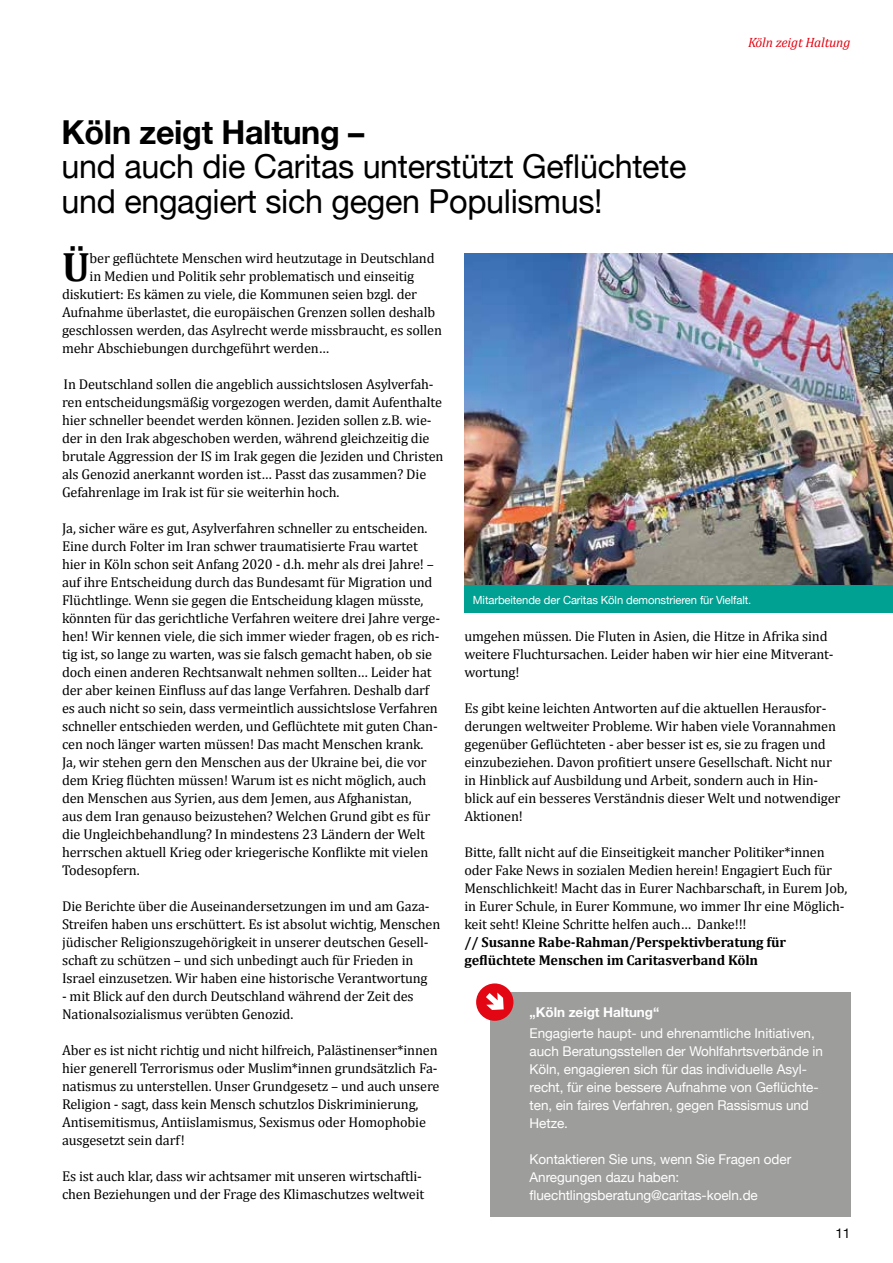
<style>
.page{position:relative;width:893px;height:1263px;background:#fff}
.page>*{position:absolute;margin:0;border:0;box-sizing:border-box;transform-origin:0 0}
.t1{font:700 41.25px "Cambria";color:#000}
.t2{font:33px/34.5px "Helvetica Neue";letter-spacing:-.01em;color:#000}
.t3{font:700 33px "Helvetica Neue";letter-spacing:-.01em;color:#000}
.t4{font:14.25px/18px "Cambria";letter-spacing:-.01em;color:#000}
.t5{font:700 14.25px/18px "Cambria";letter-spacing:-.01em;color:#000}
.t6{font:13.5px/18px "Helvetica Neue";letter-spacing:-.005em;color:#fff}
.t7{font:700 13.5px "Helvetica Neue";letter-spacing:-.005em;color:#fff}
.t8{font:italic 13.5px "Cambria";letter-spacing:-.01em;color:#e30613}
.t9{font:13.5px "Helvetica Neue";color:#000}
.t10{font:11.25px "Helvetica Neue";letter-spacing:-.01em;color:#fff}
</style>
<div class="page">
<img style="left:464px;top:253px;width:429px;height:332px">
<div style="left:464px;top:585px;width:429px;height:27px;background:#00a092"></div>
<div style="left:490px;top:992px;width:361px;height:225px;background:#9d9d9c"></div>
<div style="left:476px;top:983px;width:37px;height:38px;background:#e30613;border-radius:50%"></div>
<svg style="left:486px;top:992px;width:18px;height:18px"></svg>
<p class="t8" style="left:748px;top:33px;width:104px">Köln zeigt Haltung</p>
<h2 class="t3" style="left:62px;top:106px;width:304px">Köln zeigt Haltung –</h2>
<h2 class="t2" style="left:62px;top:151px;width:626px">und auch die Caritas unterstützt Geflüchtete und engagiert sich gegen Populismus!</h2>
<h1 class="t1" style="left:62px;top:238px;width:29px">Ü</h1>
<p class="t4" style="left:90px;top:249px;width:347px">ber geflüchtete Menschen wird heutzutage in Deutschland</p>
<p class="t4" style="left:90px;top:267px;width:326px">in Medien und Politik sehr problematisch und einseitig</p>
<p class="t4" style="left:62px;top:285px;width:357px">diskutiert: Es kämen zu viele, die Kommunen seien bzgl. der</p>
<p class="t4" style="left:62px;top:303px;width:375px">Aufnahme überlastet, die europäischen Grenzen sollen deshalb</p>
<p class="t4" style="left:62px;top:321px;width:381px">geschlossen werden, das Asylrecht werde missbraucht, es sollen</p>
<p class="t4" style="left:62px;top:339px;width:269px">mehr Abschiebungen durchgeführt werden…</p>
<p class="t4" style="left:62px;top:375px;width:383px">In Deutschland sollen die angeblich aussichtslosen Asylverfah&shy;ren entscheidungsmäßig vorgezogen werden, damit Aufenthalte hier schneller beendet werden können. Jeziden sollen z.B. wie&shy;der in den Irak abgeschoben werden, während gleichzeitig die brutale Aggression der IS im Irak gegen die Jeziden und Christen als Genozid anerkannt worden ist… Passt das zusammen? Die Gefahrenlage im Irak ist für sie weiterhin hoch.</p>
<p class="t4" style="left:62px;top:519px;width:379px">Ja, sicher wäre es gut, Asylverfahren schneller zu entscheiden.<br>Eine durch Folter im Iran schwer traumatisierte Frau wartet hier in Köln schon seit Anfang 2020 - d.h. mehr als drei Jahre! – auf ihre Entscheidung durch das Bundesamt für Migration und Flüchtlinge. Wenn sie gegen die Entscheidung klagen müsste, könnten für das gerichtliche Verfahren weitere drei Jahre verge&shy;hen! Wir kennen viele, die sich immer wieder fragen, ob es rich&shy;tig ist, so lange zu warten, was sie falsch gemacht haben, ob sie doch einen anderen Rechtsanwalt nehmen sollten… Leider hat der aber keinen Einfluss auf das lange Verfahren. Deshalb darf es auch nicht so sein, dass vermeintlich aussichtslose Verfahren schneller entschieden werden, und Geflüchtete mit guten Chan&shy;cen noch länger warten müssen! Das macht Menschen krank.<br>Ja, wir stehen gern den Menschen aus der Ukraine bei, die vor dem Krieg flüchten müssen! Warum ist es nicht möglich, auch den Menschen aus Syrien, aus dem Jemen, aus Afghanistan,<br>aus dem Iran genauso beizustehen? Welchen Grund gibt es für die Ungleichbehandlung? In mindestens 23 Ländern der Welt herrschen aktuell Krieg oder kriegerische Konflikte mit vielen Todesopfern.</p>
<p class="t4" style="left:62px;top:897px;width:380px">Die Berichte über die Auseinandersetzungen im und am Gaza-Streifen haben uns erschüttert. Es ist absolut wichtig, Menschen jüdischer Religionszugehörigkeit in unserer deutschen Gesell&shy;schaft zu schützen – und sich unbedingt auch für Frieden in Israel einzusetzen. Wir haben eine historische Verantwortung</p>
<p class="t4" style="left:62px;top:987px;width:353px">- mit Blick auf den durch Deutschland während der Zeit des<br>Nationalsozialismus verübten Genozid.</p>
<p class="t4" style="left:62px;top:1041px;width:379px">Aber es ist nicht richtig und nicht hilfreich, Palästinenser*innen hier generell Terrorismus oder Muslim*innen grundsätzlich Fa&shy;natismus zu unterstellen. Unser Grundgesetz – und auch unsere Religion - sagt, dass kein Mensch schutzlos Diskriminierung, Antisemitismus, Antiislamismus, Sexismus oder Homophobie ausgesetzt sein darf!</p>
<p class="t4" style="left:62px;top:1167px;width:364px">Es ist auch klar, dass wir achtsamer mit unseren wirtschaftli&shy;chen Beziehungen und der Frage des Klimaschutzes weltweit</p>
<p class="t10" style="left:473px;top:592px;width:280px">Mitarbeitende der Caritas Köln demonstrieren für Vielfalt.</p>
<p class="t4" style="left:464px;top:627px;width:371px">umgehen müssen. Die Fluten in Asien, die Hitze in Afrika sind weitere Fluchtursachen. Leider haben wir hier eine Mitverant&shy;wortung!</p>
<p class="t4" style="left:464px;top:699px;width:378px">Es gibt keine leichten Antworten auf die aktuellen Herausfor&shy;derungen weltweiter Probleme. Wir haben viele Vorannahmen gegenüber Geflüchteten - aber besser ist es, sie zu fragen und einzubeziehen. Davon profitiert unsere Gesellschaft. Nicht nur in Hinblick auf Ausbildung und Arbeit, sondern auch in Hin&shy;blick auf ein besseres Verständnis dieser Welt und notwendiger Aktionen!</p>
<p class="t4" style="left:464px;top:843px;width:384px">Bitte, fallt nicht auf die Einseitigkeit mancher Politiker*innen oder Fake News in sozialen Medien herein! Engagiert Euch für Menschlichkeit! Macht das in Eurer Nachbarschaft, in Eurem Job, in Eurer Schule, in Eurer Kommune, wo immer Ihr eine Möglich&shy;keit seht! Kleine Schritte helfen auch… Danke!!!</p>
<p class="t5" style="left:464px;top:932px;width:323px">// Susanne Rabe-Rahman/Perspektivberatung für geflüchtete Menschen im Caritasverband Köln</p>
<p class="t7" style="left:530px;top:1001px;width:131px">„Köln zeigt Haltung“</p>
<p class="t6" style="left:530px;top:1025px;width:295px">Engagierte haupt- und ehrenamtliche Initiativen, auch Beratungsstellen der Wohlfahrtsverbände in Köln, engagieren sich für das individuelle Asyl&shy;recht, für eine bessere Aufnahme von Geflüchte&shy;ten, ein faires Verfahren, gegen Rassismus und Hetze.</p>
<p class="t6" style="left:530px;top:1151px;width:263px">Kontaktieren Sie uns, wenn Sie Fragen oder<br>Anregungen dazu haben: fluechtlingsberatung@caritas-koeln.de</p>
<p class="t9" style="left:835px;top:1223px;width:16px">11</p>
</div>
